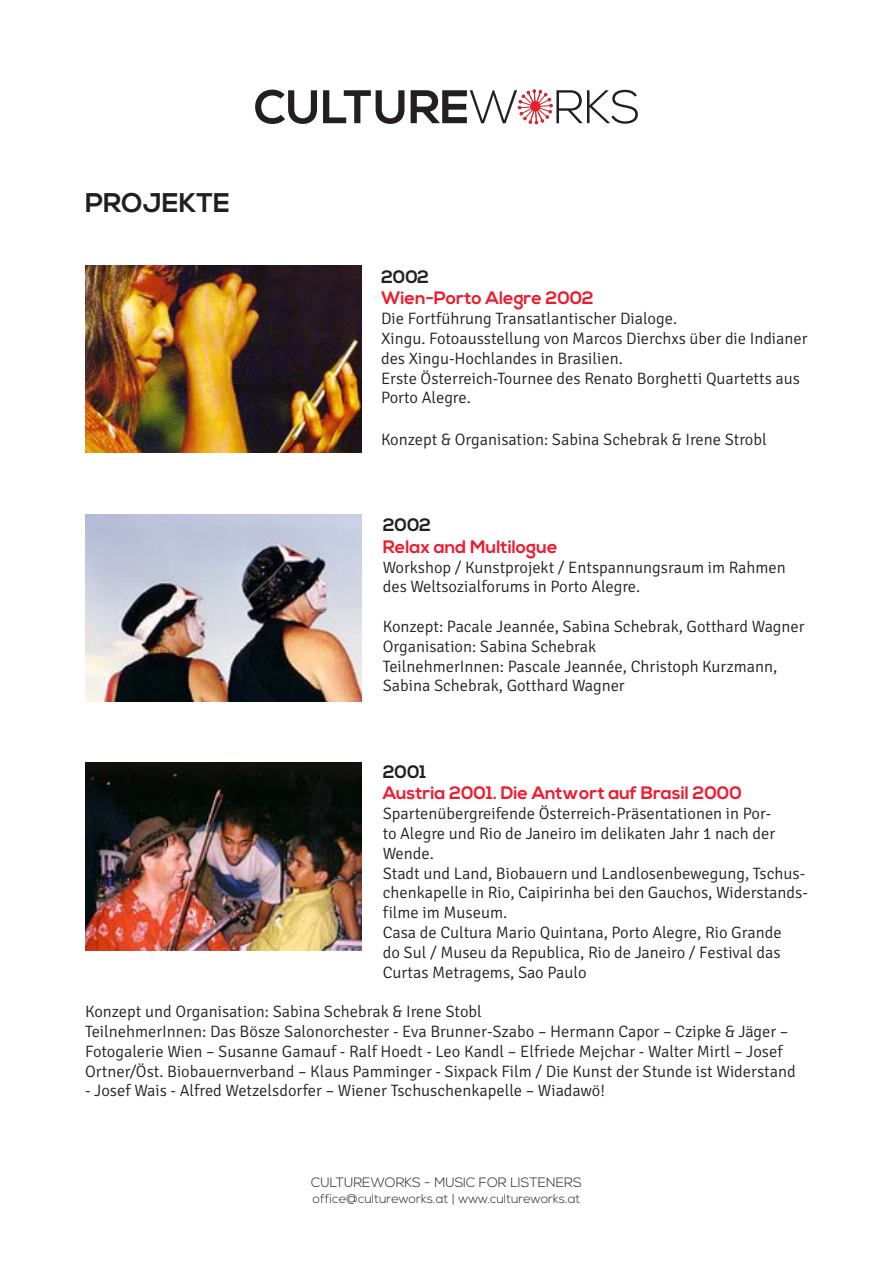
<style>
.page{position:relative;width:893px;height:1263px;background:#fff}
.page>*{position:absolute;margin:0;border:0;box-sizing:border-box;transform-origin:0 0}
.t1{font:700 27px "Nexa";color:#231f20}
.t2{font:700 18px "Nexa";color:#ee1b2d}
.t3{font:700 18px "Nexa";color:#231f20}
.t4{font:300 16.5px/19.8px "Signika";color:#231f20}
.t5{font:300 13.5px "Nexa";color:#231f20}
.t6{font:300 12.75px "Nexa";color:#231f20}
</style>
<div class="page">
<svg style="left:255px;top:90px;width:62px;height:34px"></svg>
<svg style="left:323px;top:90px;width:81px;height:34px"></svg>
<svg style="left:411px;top:89px;width:227px;height:35px"></svg>
<div style="left:531px;top:102px;width:9px;height:9px;background:#ee1b2d;border-radius:50%"></div>
<div style="left:530px;top:101px;width:10px;height:10px;border:1px solid #d3212a;border-radius:50%"></div>
<img style="left:85px;top:763px;width:276px;height:187px">
<img style="left:85px;top:514px;width:276px;height:187px">
<img style="left:85px;top:266px;width:276px;height:187px">
<p class="t1" style="left:85px;top:187px;width:146px">PROJEKTE</p>
<p class="t3" style="left:381px;top:266px;width:50px">2002</p>
<p class="t2" style="left:381px;top:288px;width:214px">Wien-Porto Alegre 2002</p>
<p class="t4" style="left:381px;top:309px;width:298px">Die Fortführung Transatlantischer Dialoge.</p>
<p class="t4" style="left:381px;top:329px;width:428px">Xingu. Fotoausstellung von Marcos Dierchxs über die Indianer des Xingu-Hochlandes in Brasilien.</p>
<p class="t4" style="left:381px;top:368px;width:420px">Erste Österreich-Tournee des Renato Borghetti Quartetts aus<br>Porto Alegre.</p>
<p class="t4" style="left:381px;top:430px;width:387px">Konzept &amp; Organisation: Sabina Schebrak &amp; Irene Strobl</p>
<p class="t3" style="left:383px;top:514px;width:50px">2002</p>
<p class="t2" style="left:383px;top:536px;width:176px">Relax and Multilogue</p>
<p class="t4" style="left:383px;top:557px;width:405px">Workshop / Kunstprojekt / Entspannungsraum im Rahmen des Weltsozialforums in Porto Alegre.</p>
<p class="t4" style="left:383px;top:617px;width:423px">Konzept: Pacale Jeannée, Sabina Schebrak, Gotthard Wagner</p>
<p class="t4" style="left:383px;top:637px;width:215px">Organisation: Sabina Schebrak</p>
<p class="t4" style="left:383px;top:656px;width:396px">TeilnehmerInnen: Pascale Jeannée, Christoph Kurzmann,<br>Sabina Schebrak, Gotthard Wagner</p>
<p class="t3" style="left:383px;top:761px;width:45px">2001</p>
<p class="t2" style="left:383px;top:783px;width:361px">Austria 2001. Die Antwort auf Brasil 2000</p>
<p class="t4" style="left:383px;top:804px;width:394px">Spartenübergreifende Österreich-Präsentationen in Por&shy;to Alegre und Rio de Janeiro im delikaten Jahr 1 nach der<br>Wende.</p>
<p class="t4" style="left:383px;top:863px;width:427px">Stadt und Land, Biobauern und Landlosenbewegung, Tschus&shy;chenkapelle in Rio, Caipirinha bei den Gauchos, Widerstands&shy;filme im Museum.</p>
<p class="t4" style="left:383px;top:923px;width:401px;text-align:justify">Casa de Cultura Mario Quintana, Porto Alegre, Rio Grande do Sul / Museu da Republica, Rio de Janeiro / Festival das Curtas Metragems, Sao Paulo</p>
<p class="t4" style="left:85px;top:1002px;width:398px">Konzept und Organisation: Sabina Schebrak &amp; Irene Stobl</p>
<p class="t4" style="left:85px;top:1022px;width:712px">TeilnehmerInnen: Das Bösze Salonorchester - Eva Brunner-Szabo – Hermann Capor – Czipke &amp; Jäger –<br>Fotogalerie Wien – Susanne Gamauf - Ralf Hoedt - Leo Kandl – Elfriede Mejchar - Walter Mirtl – Josef<br>Ortner/Öst. Biobauernverband – Klaus Pamminger - Sixpack Film / Die Kunst der Stunde ist Widerstand</p>
<p class="t4" style="left:85px;top:1081px;width:522px">- Josef Wais - Alfred Wetzelsdorfer – Wiener Tschuschenkapelle – Wiadawö!</p>
<p class="t5" style="left:311px;top:1175px;width:272px">CULTUREWORKS - MUSIC FOR LISTENERS</p>
<p class="t6" style="left:313px;top:1191px;width:269px">office@cultureworks.at | www.cultureworks.at</p>
</div>
